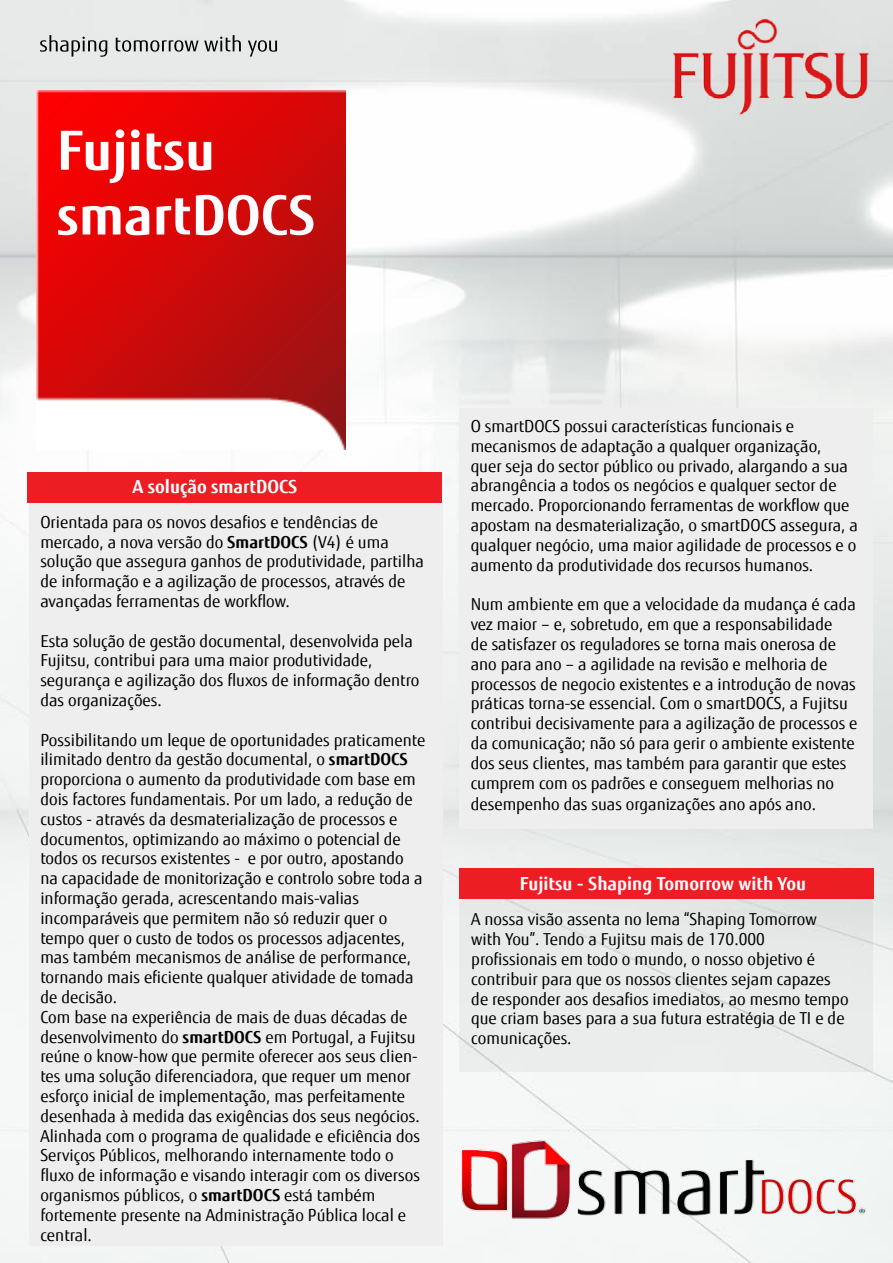
<style>
.page{position:relative;width:893px;height:1263px;background:#fff}
.page>*{position:absolute;margin:0;border:0;box-sizing:border-box;transform-origin:0 0}
.t1{font:700 54px/64.8px "Fujitsu Sans";color:#fffdff}
.t2{font:700 18px "Fujitsu Sans";color:#fff}
.t3{font:16.5px/19.8px "Fujitsu Sans";color:#000}
.s1{font-weight:700}
</style>
<div class="page">
<img style="left:0;top:0;width:893px;height:1263px">
<img style="left:36px;top:90px;width:309px;height:359px">
<svg style="left:40px;top:35px;width:67px;height:22px"></svg>
<svg style="left:116px;top:38px;width:82px;height:14px"></svg>
<svg style="left:204px;top:35px;width:37px;height:16px"></svg>
<svg style="left:248px;top:40px;width:29px;height:17px"></svg>
<div style="left:29px;top:503px;width:413px;height:743px;background:#eee"></div>
<div style="left:459px;top:869px;width:415px;height:30px;background:#ed1d24"></div>
<img style="left:668px;top:9px;width:204px;height:111px">
<img style="left:459px;top:1128px;width:408px;height:106px">
<div style="left:27px;top:472px;width:415px;height:30px;background:#ed1d24"></div>
<div style="left:459px;top:408px;width:414px;height:421px;background:#eee"></div>
<h1 class="t1" style="left:57px;top:118px;width:260px">Fujitsu smartDOCS</h1>
<p class="t2" style="left:133px;top:475px;width:166px">A solução smartDOCS</p>
<p class="t3" style="left:40px;top:512px;width:385px">Orientada para os novos desafios e tendências de mercado, a nova versão do <span class="s1">SmartDOCS</span> (V4) é uma solução que assegura ganhos de produtividade, partilha de informação e a agilização de processos, através de avançadas ferramentas de workflow.</p>
<p class="t3" style="left:40px;top:631px;width:380px">Esta solução de gestão documental, desenvolvida pela Fujitsu, contribui para uma maior produtividade, segurança e agilização dos fluxos de informação dentro das organizações.</p>
<p class="t3" style="left:40px;top:730px;width:386px">Possibilitando um leque de oportunidades praticamente ilimitado dentro da gestão documental, o <span class="s1">smartDOCS </span>proporciona o aumento da produtividade com base em dois factores fundamentais. Por um lado, a redução de custos - através da desmaterialização de processos e documentos, optimizando ao máximo o potencial de todos os recursos existentes - e por outro, apostando na capacidade de monitorização e controlo sobre toda a informação gerada, acrescentando mais-valias incomparáveis que permitem não só reduzir quer o tempo quer o custo de todos os processos adjacentes, mas também mecanismos de análise de performance, tornando mais eficiente qualquer atividade de tomada de decisão.<br>Com base na experiência de mais de duas décadas de desenvolvimento do <span class="s1">smartDOCS</span> em Portugal, a Fujitsu reúne o know-how que permite oferecer aos seus clien&shy;tes uma solução diferenciadora, que requer um menor esforço inicial de implementação, mas perfeitamente desenhada à medida das exigências dos seus negócios.<br>Alinhada com o programa de qualidade e eficiência dos Serviços Públicos, melhorando internamente todo o fluxo de informação e visando interagir com os diversos organismos públicos, o <span class="s1">smartDOCS</span> está também fortemente presente na Administração Pública local e central.</p>
<p class="t3" style="left:471px;top:416px;width:389px">O smartDOCS possui características funcionais e mecanismos de adaptação a qualquer organização,<br>quer seja do sector público ou privado, alargando a sua abrangência a todos os negócios e qualquer sector de mercado. Proporcionando ferramentas de workflow que apostam na desmaterialização, o smartDOCS assegura, a qualquer negócio, uma maior agilidade de processos e o aumento da produtividade dos recursos humanos.</p>
<p class="t3" style="left:471px;top:595px;width:388px">Num ambiente em que a velocidade da mudança é cada vez maior – e, sobretudo, em que a responsabilidade<br>de satisfazer os reguladores se torna mais onerosa de ano para ano – a agilidade na revisão e melhoria de processos de negocio existentes e a introdução de novas práticas torna-se essencial. Com o smartDOCS, a Fujitsu contribui decisivamente para a agilização de processos e da comunicação; não só para gerir o ambiente existente dos seus clientes, mas também para garantir que estes cumprem com os padrões e conseguem melhorias no</p>
<p class="t3" style="left:471px;top:794px;width:347px">desempenho das suas organizações ano após ano.</p>
<p class="t2" style="left:520px;top:872px;width:288px">Fujitsu - Shaping Tomorrow with You</p>
<p class="t3" style="left:471px;top:910px;width:379px">A nossa visão assenta no lema “Shaping Tomorrow with You”. Tendo a Fujitsu mais de 170.000 profissionais em todo o mundo, o nosso objetivo é contribuir para que os nossos clientes sejam capazes de responder aos desafios imediatos, ao mesmo tempo que criam bases para a sua futura estratégia de TI e de comunicações.</p>
</div>
